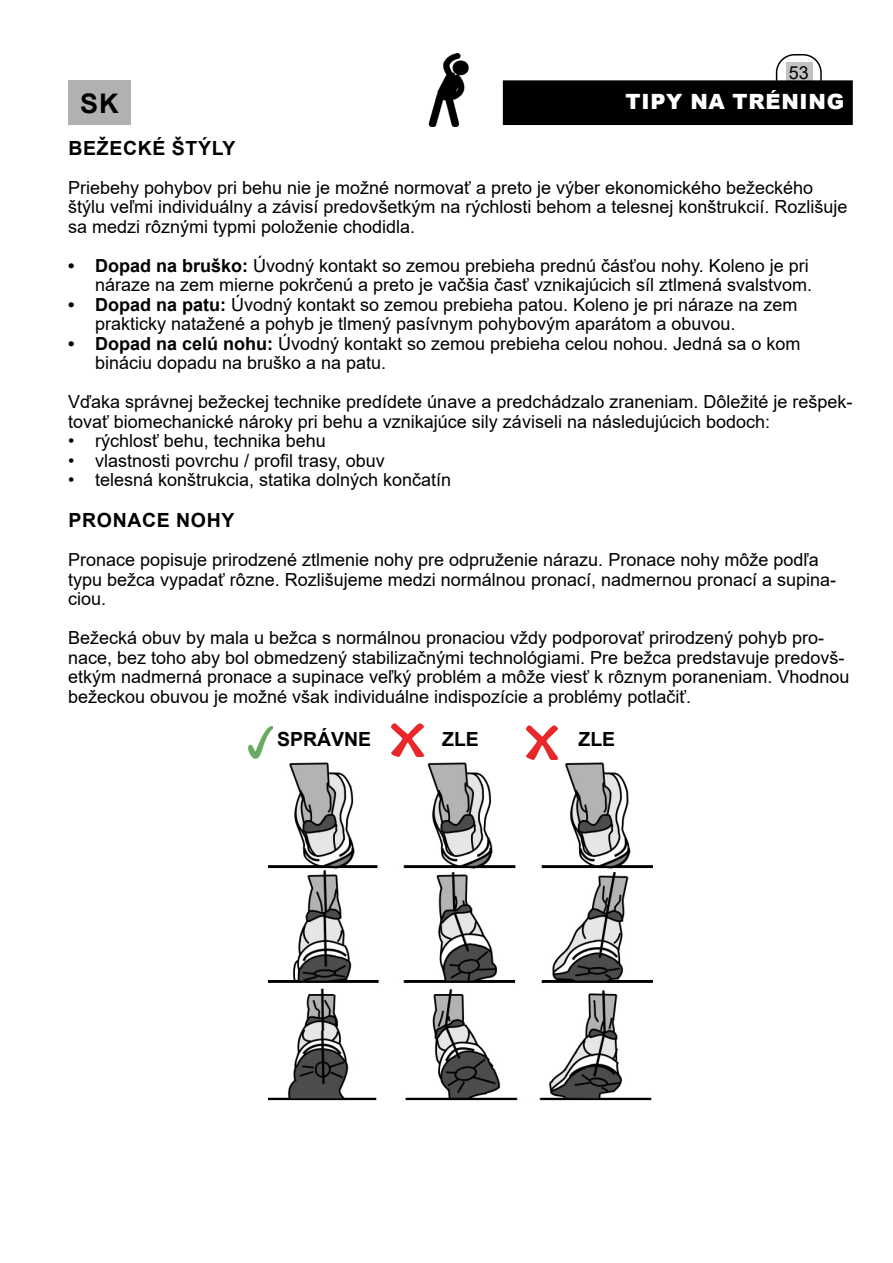
<style>
.page{position:relative;width:893px;height:1263px;background:#fff}
.page>*{position:absolute;margin:0;border:0;box-sizing:border-box;transform-origin:0 0}
.t1{font:700 27px "Arial";color:#000}
.t2{font:900 21px "Arial";letter-spacing:.035em;color:#fff}
.t3{font:700 19.5px "Arial";letter-spacing:.035em;color:#000}
.t4{font:700 19.5px "Arial";color:#000}
.t5{font:18px/19.5px "Arial";color:#000}
.s1{font-weight:700}
</style>
<div class="page">
<div style="left:786px;top:62px;width:26px;height:21px;background:#c3c2c2"></div>
<div style="left:504px;top:81px;width:348px;height:43px;background:#000"></div>
<div style="left:503px;top:80px;width:350px;height:45px;border:2px solid #000"></div>
<div style="left:776px;top:54px;width:46px;height:45px;border:2px solid #000;border-radius:18px"></div>
<img style="left:269px;top:762px;width:383px;height:339px">
<div style="left:68px;top:80px;width:63px;height:45px;background:#b2b1b1"></div>
<img style="left:428px;top:53px;width:41px;height:73px">
<img style="left:248px;top:727px;width:25px;height:31px">
<img style="left:526px;top:726px;width:32px;height:33px">
<img style="left:392px;top:723px;width:32px;height:33px">
<p class="t5" style="left:789px;top:62px;width:22px">53</p>
<h1 class="t1" style="left:80px;top:84px;width:40px">SK</h1>
<p class="t2" style="left:626px;top:87px;width:220px">TIPY NA TRÉNING</p>
<p class="t3" style="left:68px;top:134px;width:169px">BEŽECKÉ ŠTÝLY</p>
<p class="t5" style="left:68px;top:177px;width:781px">Priebehy pohybov pri behu nie je možné normovať a preto je výber ekonomického bežeckého štýlu veľmi individuálny a závisí predovšetkým na rýchlosti behom a telesnej konštrukcií. Rozlišuje sa medzi rôznými typmi položenie chodidla.</p>
<p class="t5" style="left:68px;top:255px;width:745px;text-align:right"><span class="s1">• Dopad na bruško:</span> Úvodný kontakt so zemou prebieha prednú čásťou nohy. Koleno je pri náraze na zem mierne pokrčenú a preto je vačšia časť vznikajúcich síl ztlmená svalstvom.</p>
<p class="t5" style="left:95px;top:294px;width:704px;text-indent:-27px"><span class="s1">• Dopad na patu:</span> Úvodný kontakt so zemou prebieha patou. Koleno je pri náraze na zem prakticky natažené a pohyb je tlmený pasívnym pohybovým aparátom a obuvou.</p>
<p class="t5" style="left:95px;top:333px;width:707px;text-indent:-27px"><span class="s1">• Dopad na celú nohu:</span> Úvodný kontakt so zemou prebieha celou nohou. Jedná sa o kom bináciu dopadu na bruško a na patu.</p>
<p class="t5" style="left:68px;top:392px;width:786px">Vďaka správnej bežeckej technike predídete únave a predchádzalo zraneniam. Dôležité je rešpek&shy;tovať biomechanické nároky pri behu a vznikajúce sily záviseli na následujúcich bodoch:</p>
<p class="t5" style="left:68px;top:431px;width:259px">• rýchlosť behu, technika behu</p>
<p class="t5" style="left:68px;top:450px;width:318px">• vlastnosti povrchu / profil trasy, obuv</p>
<p class="t5" style="left:68px;top:470px;width:385px">• telesná konštrukcia, statika dolných končatín</p>
<p class="t3" style="left:68px;top:507px;width:168px">PRONACE NOHY</p>
<p class="t5" style="left:68px;top:550px;width:770px">Pronace popisuje prirodzené ztlmenie nohy pre odpruženie nárazu. Pronace nohy môže podľa typu bežca vypadať rôzne. Rozlišujeme medzi normálnou pronací, nadmernou pronací a supina&shy;ciou.</p>
<p class="t5" style="left:68px;top:628px;width:783px">Bežecká obuv by mala u bežca s normálnou pronaciou vždy podporovať prirodzený pohyb pro&shy;nace, bez toho aby bol obmedzený stabilizačnými technológiami. Pre bežca predstavuje predovš&shy;etkým nadmerná pronace a supinace veľký problém a môže viesť k rôznym poraneniam. Vhodnou bežeckou obuvou je možné však individuálne indispozície a problémy potlačiť.</p>
<p class="t4" style="left:277px;top:725px;width:96px">SPRÁVNE</p>
<p class="t3" style="left:442px;top:725px;width:38px">ZLE</p>
<p class="t3" style="left:578px;top:725px;width:38px">ZLE</p>
</div>
